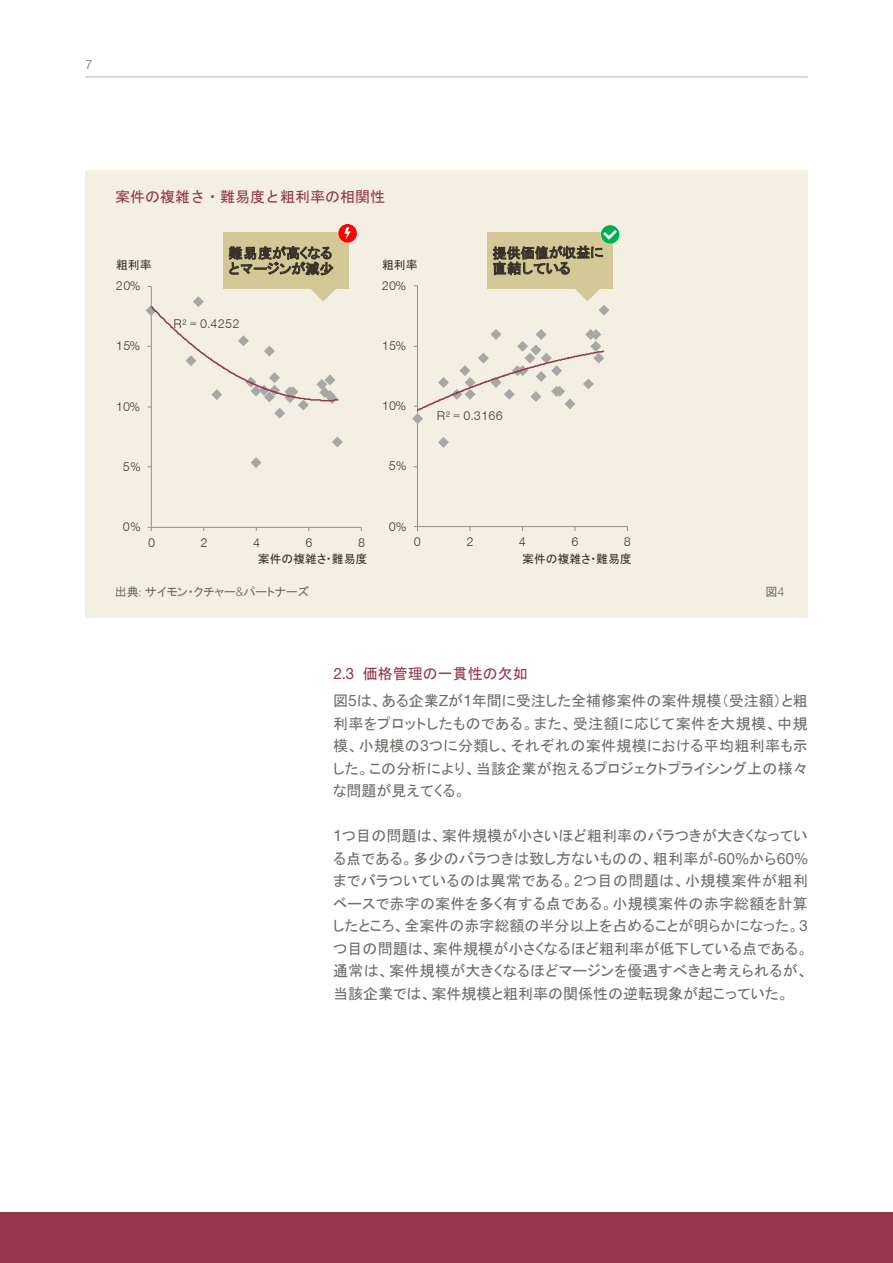
<style>
.page{position:relative;width:893px;height:1263px;background:#fff}
.page>*{position:absolute;margin:0;border:0;box-sizing:border-box;transform-origin:0 0}
.Continous_Text_JPN{font:15px/22.5px "MS P Gothic";letter-spacing:.015em;color:#6d6e6a;text-align:justify}
.Diagram_-_Headline{font:15px "MS Gothic";color:#95374b}
.Subheadlines_Red_JPN{font:15px "MS P Gothic";color:#95374b}
.t1{font:14.1px "MS P Gothic";color:#39322b}
.Diagram_-_Diagram_Fi{font:12px "MS P Gothic";color:#6d6e6a}
.Diagram_-_Diagram_Fi-2{font:12px "MS Gothic";color:#6d6e6a}
.t2{font:12px "Simon Kucher";color:#6d6e6a}
.t3{font:11.85px "Simon Kucher";letter-spacing:.025em;color:#39322b}
.t4{font:11.85px "MS P Gothic";color:#39322b}
.s1{font-family:"Simon Kucher"}
.s2{font-family:"Simon Kucher Auto Hint";font-weight:500}
</style>
<div class="page">
<div style="left:0;top:1212px;width:893px;height:51px;background:#95374b"></div>
<hr style="left:85px;top:77px;width:723px;height:1px;background:#b6b7b5">
<div style="left:85px;top:170px;width:723px;height:448px;background:#f3f0e3"></div>
<hr style="left:151px;top:286px;width:1px;height:241px;background:#8f8e8c">
<hr style="left:151px;top:527px;width:210px;height:1px;background:#8f8e8c">
<svg style="left:250px;top:457px;width:12px;height:11px"></svg>
<svg style="left:332px;top:436px;width:11px;height:12px"></svg>
<hr style="left:417px;top:286px;width:1px;height:241px;background:#8f8e8c">
<hr style="left:417px;top:526px;width:210px;height:1px;background:#8f8e8c">
<svg style="left:438px;top:437px;width:11px;height:11px"></svg>
<svg style="left:412px;top:329px;width:193px;height:95px"></svg>
<div style="left:487px;top:232px;width:126px;height:57px;background:#d4c896"></div>
<svg style="left:575px;top:289px;width:35px;height:27px"></svg>
<svg style="left:493px;top:225px;width:126px;height:50px"></svg>
<svg style="left:145px;top:224px;width:212px;height:196px"></svg>
<p class="t2" style="left:85px;top:58px;width:9px">7</p>
<p class="Diagram_-_Headline" style="left:115px;top:189px;width:271px">案件の複雑さ・難易度と粗利率の相関性</p>
<p class="t4" style="left:116px;top:259px;width:37px">粗利率</p>
<p class="t4" style="left:382px;top:259px;width:37px">粗利率</p>
<p class="t1" style="left:228px;top:261px;width:107px">とマージンが減少</p>
<p class="t3" style="left:116px;top:279px;width:26px">20%</p>
<p class="t3" style="left:382px;top:279px;width:26px">20%</p>
<p class="t3" style="left:173px;top:317px;width:68px">R² = 0.4252</p>
<p class="t3" style="left:116px;top:339px;width:26px">15%</p>
<p class="t3" style="left:382px;top:339px;width:26px">15%</p>
<p class="t3" style="left:116px;top:399px;width:26px">10%</p>
<p class="t3" style="left:382px;top:399px;width:26px">10%</p>
<p class="t3" style="left:123px;top:460px;width:19px">5%</p>
<p class="t3" style="left:389px;top:459px;width:19px">5%</p>
<p class="t3" style="left:123px;top:520px;width:19px">0%</p>
<p class="t3" style="left:389px;top:519px;width:19px">0%</p>
<p class="t1" style="left:492px;top:247px;width:112px;rotate:-1deg">提供価値が収益に</p>
<p class="t1" style="left:492px;top:261px;width:79px">直結している</p>
<p class="t3" style="left:437px;top:409px;width:68px">R² = 0.3166</p>
<p class="t3" style="left:148px;top:536px;width:9px">0</p>
<p class="t3" style="left:201px;top:536px;width:9px">2</p>
<p class="t3" style="left:253px;top:536px;width:9px">4</p>
<p class="t3" style="left:306px;top:536px;width:9px">6</p>
<p class="t3" style="left:358px;top:536px;width:9px">8</p>
<p class="t3" style="left:414px;top:535px;width:9px">0</p>
<p class="t3" style="left:466px;top:535px;width:9px">2</p>
<p class="t3" style="left:519px;top:535px;width:9px">4</p>
<p class="t3" style="left:571px;top:535px;width:9px">6</p>
<p class="t3" style="left:624px;top:535px;width:9px">8</p>
<p class="t4" style="left:258px;top:552px;width:111px">案件の複雑さ・難易度</p>
<p class="t4" style="left:522px;top:552px;width:111px">案件の複雑さ・難易度</p>
<p class="Diagram_-_Diagram_Fi" style="left:115px;top:586px;width:196px">出典: サイモン・クチャー<span class="s1">&amp;</span>パートナーズ</p>
<p class="Diagram_-_Diagram_Fi-2" style="left:765px;top:586px;width:21px">図<span class="s1">4</span></p>
<p class="Subheadlines_Red_JPN" style="left:333px;top:666px;width:196px"><span class="s2">2.3</span> 価格管理の一貫性の欠如</p>
<p class="Continous_Text_JPN" style="left:333px;top:689px;width:476px">図<span class="s2">5</span>は、ある企業<span class="s2">Z</span>が<span class="s2">1</span>年間に受注した全補修案件の案件規模（受注額）と粗利率をプロットしたものである。また、受注額に応じて案件を大規模、中規模、小規模の<span class="s2">3</span>つに分類し、それぞれの案件規模における平均粗利率も示した。この分析により、当該企業が抱えるプロジェクトプライシング上の様々な問題が見えてくる。</p>
<p class="Continous_Text_JPN" style="left:333px;top:824px;width:476px"><span class="s2">1</span>つ目の問題は、案件規模が小さいほど粗利率のバラつきが大きくなっている点である。多少のバラつきは致し方ないものの、粗利率が<span class="s2">-60%</span>から<span class="s2">60%</span>までバラついているのは異常である。<span class="s2">2</span>つ目の問題は、小規模案件が粗利ベースで赤字の案件を多く有する点である。小規模案件の赤字総額を計算したところ、全案件の赤字総額の半分以上を占めることが明らかになった。<span class="s2">3</span>つ目の問題は、案件規模が小さくなるほど粗利率が低下している点である。通常は、案件規模が大きくなるほどマージンを優遇すべきと考えられるが、当該企業では、案件規模と粗利率の関係性の逆転現象が起こっていた。</p>
</div>
